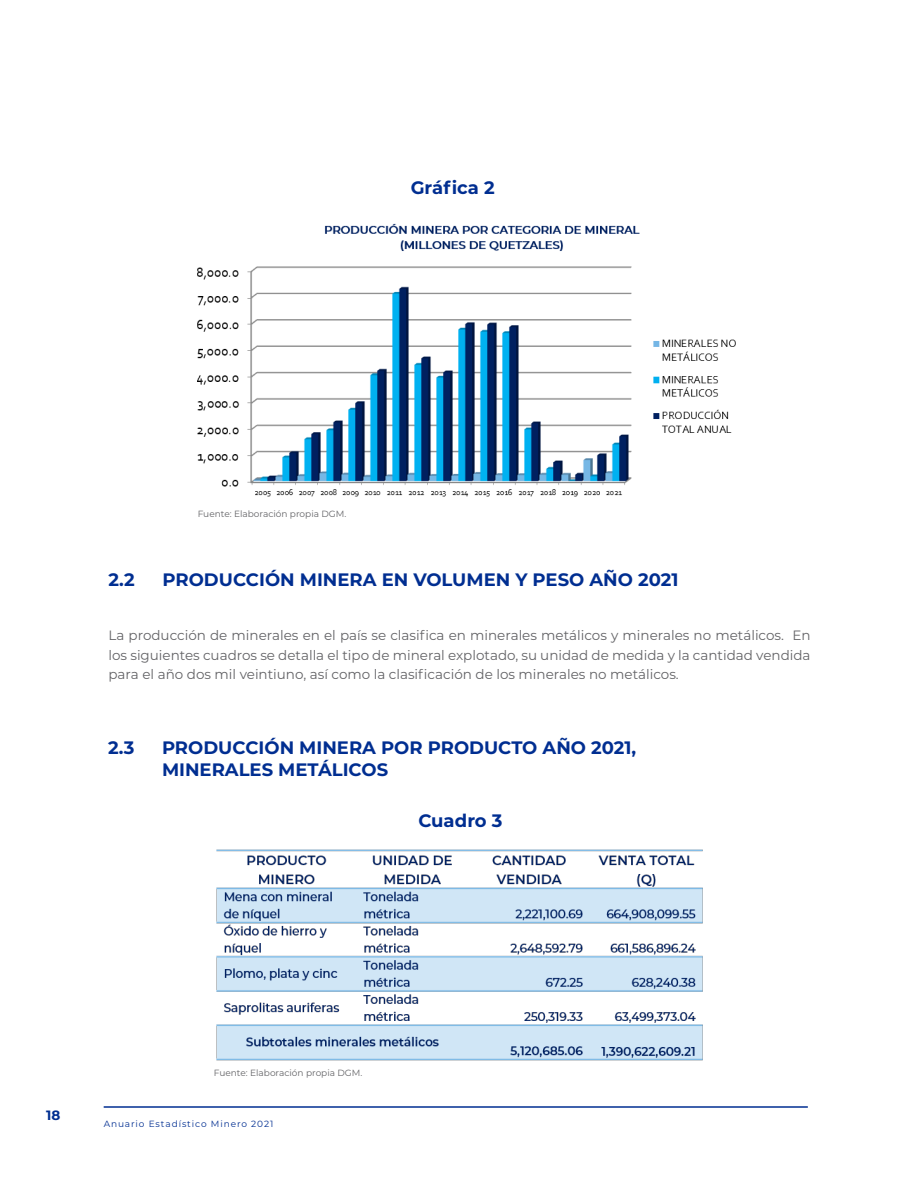
<style>
.page{position:relative;width:918px;height:1188px;background:#fff}
.page>*{position:absolute;margin:0;border:0;box-sizing:border-box;transform-origin:0 0}
.Subtitulares{font:700 18px "Montserrat";color:#002e91}
.Cuerpo_1_columna{font:13.5px/19.5px "Montserrat";color:#636366;text-align:justify}
.t1{font:700 13.5px "Montserrat";color:#002e91}
.Índice_nivel_3{font:9px "Montserrat";color:#636366}
.t2{font:9px "Montserrat";letter-spacing:.1em;color:#002e91}
</style>
<div class="page">
<hr style="left:104px;top:1106px;width:704px;height:2px;background:#002e91">
<img style="left:197px;top:223px;width:539px;height:274px">
<img style="left:217px;top:849px;width:486px;height:212px">
<p class="Subtitulares" style="left:411px;top:174px;width:85px">Gráfica 2</p>
<p class="Índice_nivel_3" style="left:198px;top:508px;width:150px">Fuente: Elaboración propia DGM.</p>
<p class="Subtitulares" style="left:109px;top:567px;width:28px">2.2</p>
<p class="Subtitulares" style="left:163px;top:567px;width:517px">PRODUCCIÓN MINERA EN VOLUMEN Y PESO AÑO 2021</p>
<p class="Cuerpo_1_columna" style="left:109px;top:625px;width:704px">La producción de minerales en el país se clasifica en minerales metálicos y minerales no metálicos. En los siguientes cuadros se detalla el tipo de mineral explotado, su unidad de medida y la cantidad vendida para el año dos mil veintiuno, así como la clasificación de los minerales no metálicos.</p>
<p class="Subtitulares" style="left:108px;top:735px;width:28px">2.3</p>
<p class="Subtitulares" style="left:162px;top:735px;width:476px">PRODUCCIÓN MINERA POR PRODUCTO AÑO 2021,</p>
<p class="Subtitulares" style="left:162px;top:757px;width:228px">MINERALES METÁLICOS</p>
<p class="Subtitulares" style="left:418px;top:808px;width:86px">Cuadro 3</p>
<p class="t1" style="left:46px;top:1106px;width:16px">18</p>
<p class="Índice_nivel_3" style="left:214px;top:1067px;width:150px">Fuente: Elaboración propia DGM.</p>
<p class="t2" style="left:104px;top:1117px;width:171px">Anuario Estadístico Minero 2021</p>
</div>
